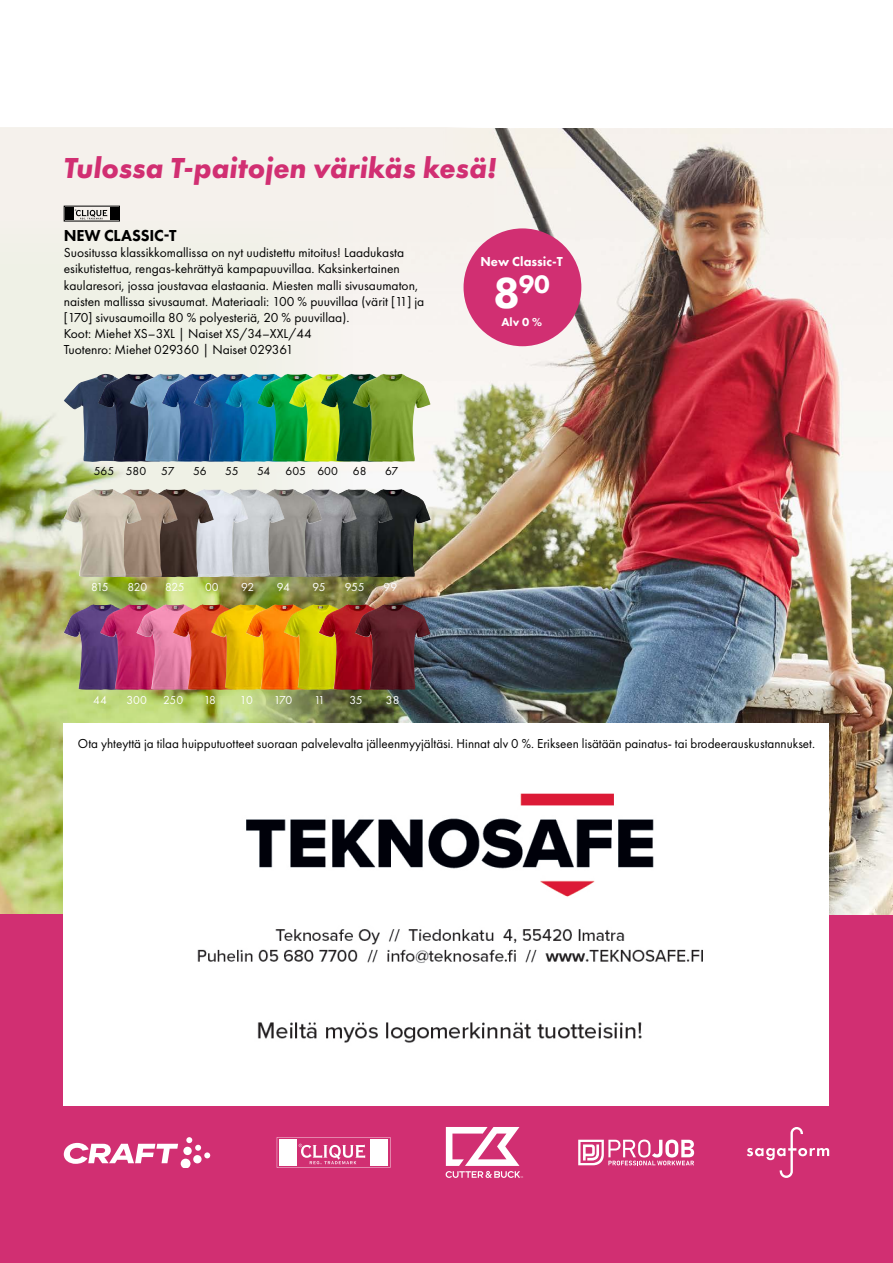
<style>
.page{position:relative;width:893px;height:1263px;background:#fff}
.page>*{position:absolute;margin:0;border:0;box-sizing:border-box;transform-origin:0 0}
.t1{font:italic 700 30px "Futura PT";color:#d12f72}
.t2{font:800 26.25px "Futura PT";color:#fff}
.t3{font:800 16.5px "Futura PT";letter-spacing:-.01em;color:#000}
.t4{font:13.5px/16.2px "Futura PT";color:#000}
.t5{font:800 13.5px "Futura PT";color:#fff}
.t6{font:12px "Futura PT";letter-spacing:-.04em;color:#fff}
.t7{font:12px "Futura PT";color:#000}
.t8{font:800 12px "Futura PT";color:#fff}
.s1{font-size:45px}
</style>
<div class="page">
<img style="left:0;top:294px;width:247px;height:620px">
<div style="left:0;top:914px;width:893px;height:349px;background:#d12f72"></div>
<img style="left:247px;top:128px;width:646px;height:786px">
<div style="left:64px;top:723px;width:765px;height:383px;background:#fff"></div>
<svg style="left:64px;top:1137px;width:146px;height:31px"></svg>
<svg style="left:277px;top:1137px;width:113px;height:31px"></svg>
<svg style="left:446px;top:1127px;width:77px;height:51px"></svg>
<svg style="left:578px;top:1139px;width:116px;height:26px"></svg>
<svg style="left:747px;top:1127px;width:82px;height:51px"></svg>
<img style="left:64px;top:374px;width:34px;height:88px">
<img style="left:393px;top:489px;width:38px;height:88px">
<img style="left:357px;top:489px;width:36px;height:88px">
<img style="left:322px;top:489px;width:35px;height:88px">
<img style="left:284px;top:489px;width:38px;height:88px">
<img style="left:98px;top:374px;width:32px;height:88px">
<img style="left:130px;top:374px;width:32px;height:88px">
<img style="left:162px;top:374px;width:31px;height:88px">
<img style="left:193px;top:374px;width:32px;height:88px">
<img style="left:225px;top:374px;width:32px;height:88px">
<img style="left:257px;top:374px;width:32px;height:88px">
<div style="left:0;top:128px;width:493px;height:166px;background:#f5f1ec"></div>
<div style="left:464px;top:228px;width:117px;height:118px;background:#d12f72;border-radius:50%"></div>
<img style="left:63px;top:604px;width:37px;height:86px">
<img style="left:100px;top:604px;width:36px;height:86px">
<img style="left:136px;top:604px;width:295px;height:86px">
<img style="left:173px;top:604px;width:72px;height:86px">
<img style="left:289px;top:374px;width:32px;height:88px">
<img style="left:321px;top:374px;width:32px;height:88px">
<img style="left:353px;top:374px;width:78px;height:88px">
<img style="left:245px;top:604px;width:73px;height:86px">
<img style="left:318px;top:604px;width:76px;height:86px">
<img style="left:248px;top:489px;width:36px;height:88px">
<img style="left:214px;top:489px;width:34px;height:88px">
<img style="left:178px;top:489px;width:36px;height:88px">
<img style="left:141px;top:489px;width:37px;height:88px">
<img style="left:64px;top:489px;width:77px;height:88px">
<div style="left:65px;top:207px;width:9px;height:13px;background:#000"></div>
<div style="left:110px;top:207px;width:8px;height:13px;background:#000"></div>
<svg style="left:75px;top:209px;width:32px;height:10px"></svg>
<div style="left:64px;top:206px;width:56px;height:15px;border:1px solid #000"></div>
<img style="left:197px;top:793px;width:506px;height:250px">
<h1 class="t1" style="left:64px;top:150px;width:435px">Tulossa T-paitojen värikäs kesä!</h1>
<p class="t3" style="left:64px;top:225px;width:114px">NEW CLASSIC-T</p>
<p class="t4" style="left:64px;top:245px;width:362px">Suositussa klassikkomallissa on nyt uudistettu mitoitus! Laadukasta esikutistettua, rengas-kehrättyä kampapuuvillaa. Kaksinkertainen kaularesori, jossa joustavaa elastaania. Miesten malli sivusaumaton, naisten mallissa sivusaumat. Materiaali: 100 % puuvillaa (värit [11] ja [170] sivusaumoilla 80 % polyesteriä, 20 % puuvillaa).<br>Koot: Miehet XS–3XL | Naiset XS/34–XXL/44<br>Tuotenro: Miehet 029360 | Naiset 029361</p>
<p class="t5" style="left:480px;top:253px;width:84px">New Classic-T</p>
<h2 class="t2" style="left:493px;top:267px;width:58px"><span class="s1">8</span>90</h2>
<p class="t8" style="left:501px;top:315px;width:42px">Alv 0 %</p>
<p class="t7" style="left:94px;top:464px;width:22px">565</p>
<p class="t7" style="left:161px;top:464px;width:15px">57</p>
<p class="t7" style="left:193px;top:464px;width:15px">56</p>
<p class="t7" style="left:225px;top:464px;width:15px">55</p>
<p class="t7" style="left:257px;top:464px;width:15px">54</p>
<p class="t7" style="left:286px;top:464px;width:82px">605 600 68</p>
<p class="t7" style="left:385px;top:464px;width:15px">67</p>
<p class="t7" style="left:126px;top:464px;width:22px">580</p>
<p class="t6" style="left:91px;top:580px;width:19px">815</p>
<p class="t6" style="left:128px;top:580px;width:21px">820</p>
<p class="t6" style="left:165px;top:580px;width:21px">825</p>
<p class="t6" style="left:205px;top:580px;width:15px">00</p>
<p class="t6" style="left:241px;top:580px;width:15px">92</p>
<p class="t6" style="left:277px;top:580px;width:15px">94</p>
<p class="t6" style="left:312px;top:580px;width:15px">95</p>
<p class="t6" style="left:345px;top:580px;width:21px">955</p>
<p class="t6" style="left:383px;top:580px;width:15px">99</p>
<p class="t6" style="left:93px;top:693px;width:15px">44</p>
<p class="t6" style="left:126px;top:693px;width:22px">300</p>
<p class="t6" style="left:163px;top:693px;width:22px">250</p>
<p class="t6" style="left:204px;top:693px;width:14px">18</p>
<p class="t6" style="left:240px;top:693px;width:14px">10</p>
<p class="t6" style="left:274px;top:693px;width:20px">170</p>
<p class="t6" style="left:314px;top:693px;width:12px">11</p>
<p class="t6" style="left:350px;top:693px;width:15px">35</p>
<p class="t6" style="left:386px;top:693px;width:15px">38</p>
<p class="t4" style="left:78px;top:735px;width:738px">Ota yhteyttä ja tilaa huipputuotteet suoraan palvelevalta jälleenmyyjältäsi. Hinnat alv 0 %. Erikseen lisätään painatus- tai brodeerauskustannukset.</p>
</div>
